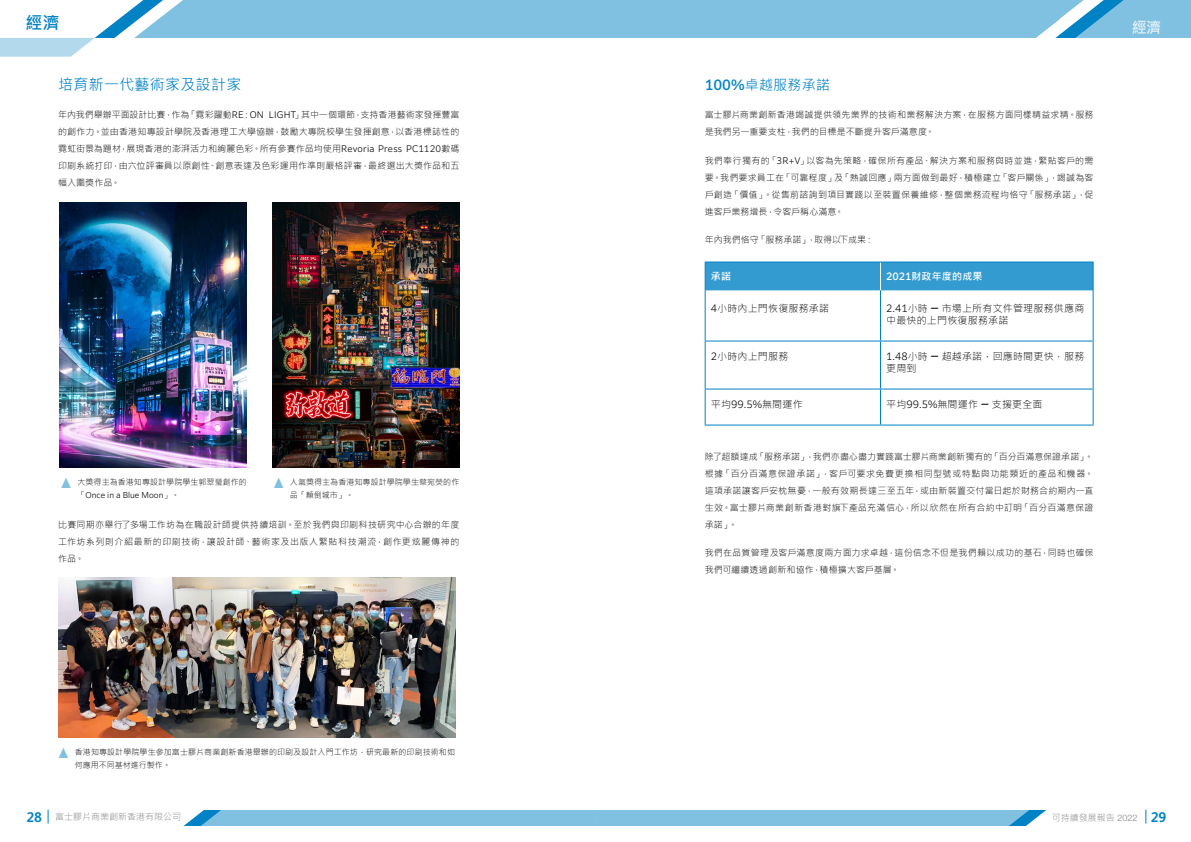
<style>
.page{position:relative;width:1191px;height:842px;background:#fff}
.page>*{position:absolute;margin:0;border:0;box-sizing:border-box;transform-origin:0 0}
.t1{font:700 17px "Microsoft Jheng Hei";color:#0082c4}
.t2{font:15px "Microsoft Jheng Hei";letter-spacing:.02em;color:#0082c4}
.t3{font:700 15px "Arial";color:#80c0e1;scale:.9 1}
.t4{font:700 15px "Microsoft Jheng Hei";color:#fff}
.t5{font:14px "Microsoft Jheng Hei";letter-spacing:.02em;color:#0082c4}
.t6{font:300 10px/12px "Microsoft Jheng Hei";letter-spacing:.02em;color:#000}
.t7{font:700 10px "Microsoft Jheng Hei";letter-spacing:.02em;color:#fff}
.t8{font:300 9px/17px "Microsoft Jheng Hei";letter-spacing:.02em;color:#000;text-align:justify}
.t9{font:300 9px "Microsoft Jheng Hei";color:#808285}
.t10{font:300 9px "Microsoft Jheng Hei";color:#000}
.t11{font:300 8px/13px "Microsoft Jheng Hei";letter-spacing:.01em;color:#000}
.t12{font:300 8px "Clarimo UDPE";color:#000}
.s1{font-family:"Clarimo UDPE"}
.s2{font-family:"Microsoft Jheng Hei"}
.s3{font-family:"Clarimo UDPE";font-weight:500}
.s4{font-family:"Xerox Sans";font-weight:700;font-size:14px;color:#0082c4}
.s5{font-family:"Helvetica Neue"}
</style>
<div class="page">
<div style="left:183px;top:810px;width:863px;height:16px;background:#80c0e1"></div>
<svg style="left:0;top:0;width:1191px;height:57px"></svg>
<svg style="left:48px;top:810px;width:1px;height:13px"></svg>
<svg style="left:1145px;top:810px;width:1px;height:13px"></svg>
<img style="left:58px;top:577px;width:397px;height:160px">
<img style="left:60px;top:203px;width:187px;height:264px">
<img style="left:272px;top:203px;width:187px;height:264px">
<hr style="left:704px;top:261px;width:176px;height:1px;background:#0082c4">
<hr style="left:880px;top:261px;width:213px;height:1px;background:#0082c4">
<div style="left:704px;top:262px;width:389px;height:28px;background:#339bd0"></div>
<hr style="left:704px;top:290px;width:1px;height:51px;background:#0082c4">
<hr style="left:880px;top:290px;width:1px;height:51px;background:#0082c4">
<hr style="left:1092px;top:290px;width:1px;height:51px;background:#0082c4">
<hr style="left:704px;top:341px;width:176px;height:1px;background:#0082c4">
<hr style="left:704px;top:342px;width:1px;height:47px;background:#0082c4">
<hr style="left:880px;top:341px;width:213px;height:1px;background:#0082c4">
<hr style="left:880px;top:342px;width:1px;height:47px;background:#0082c4">
<hr style="left:1092px;top:342px;width:1px;height:47px;background:#0082c4">
<hr style="left:704px;top:389px;width:176px;height:1px;background:#0082c4">
<hr style="left:704px;top:390px;width:1px;height:35px;background:#0082c4">
<hr style="left:880px;top:389px;width:213px;height:1px;background:#0082c4">
<hr style="left:880px;top:390px;width:1px;height:35px;background:#0082c4">
<hr style="left:1092px;top:390px;width:1px;height:35px;background:#0082c4">
<hr style="left:704px;top:425px;width:176px;height:1px;background:#0082c4">
<hr style="left:880px;top:425px;width:213px;height:1px;background:#0082c4">
<h1 class="t1" style="left:26px;top:12px;width:35px">經濟</h1>
<h2 class="t4" style="left:1131px;top:18px;width:31px">經濟</h2>
<h2 class="t2" style="left:58px;top:75px;width:185px">培育新一代藝術家及設計家</h2>
<p class="t8" style="left:58px;top:106px;width:403px">年內我們舉辦平面設計比賽，作為「霓彩躍動<span class="s1">RE</span>：<span class="s1">ON LIGHT</span>」其中一個環節，支持香港藝術家發揮豐富的創作力。並由香港知專設計學院及香港理工大學協辦，鼓勵大專院校學生發揮創意，以香港標誌性的霓虹街景為題材，展現香港的澎湃活力和絢麗色彩。所有參賽作品均使用<span class="s1">Revoria Press PC1120</span>數碼印刷系統打印，由六位評審員以原創性、創意表達及色彩運用作準則嚴格評審，最終選出大獎作品和五幅入圍獎作品。</p>
<h2 class="t3" style="left:60px;top:473px;width:16px">▲</h2>
<p class="t11" style="left:290px;top:476px;width:171px">人氣獎得主為香港知專設計學院學生蔡宛熒的作品「顛倒城市」。</p>
<h2 class="t3" style="left:272px;top:473px;width:16px">▲</h2>
<p class="t11" style="left:77px;top:476px;width:171px">大獎得主為香港知專設計學院學生郭翠瑩創作的</p>
<p class="t12" style="left:77px;top:489px;width:103px"><span class="s2">「</span>Once in a Blue Moon<span class="s2">」。</span></p>
<p class="t8" style="left:58px;top:516px;width:403px">比賽同期亦舉行了多場工作坊為在職設計師提供持續培訓。至於我們與印刷科技研究中心合辦的年度工作坊系列則介紹最新的印刷技術，讓設計師、藝術家及出版人緊貼科技潮流，創作更炫麗傳神的作品。</p>
<h2 class="t3" style="left:57px;top:742px;width:16px">▲</h2>
<p class="t11" style="left:75px;top:746px;width:382px">香港知專設計學院學生參加富士膠片商業創新香港舉辦的印刷及設計入門工作坊，研究最新的印刷技術和如何應用不同基材進行製作。</p>
<h3 class="t5" style="left:704px;top:76px;width:127px"><span class="s3">100%</span>卓越服務承諾</h3>
<p class="t8" style="left:704px;top:106px;width:390px">富士膠片商業創新香港竭誠提供領先業界的技術和業務解決方案，在服務方面同樣精益求精。服務是我們另一重要支柱，我們的目標是不斷提升客戶滿意度。</p>
<p class="t8" style="left:704px;top:152px;width:390px">我們奉行獨有的「<span class="s1">3R+V</span>」以客為先策略，確保所有產品、解決方案和服務與時並進，緊貼客戶的需要。我們要求員工在「可靠程度」及「熱誠回應」兩方面做到最好，積極建立「客戶關係」，竭誠為客戶創造「價值」。從售前諮詢到項目實踐以至裝置保養維修，整個業務流程均恪守「服務承諾」，促進客戶業務增長，令客戶稱心滿意。</p>
<p class="t10" style="left:704px;top:234px;width:171px">年內我們恪守「服務承諾」，取得以下成果：</p>
<p class="t7" style="left:711px;top:270px;width:22px">承諾</p>
<p class="t7" style="left:886px;top:270px;width:98px"><span class="s3">2021</span>財政年度的成果</p>
<p class="t6" style="left:711px;top:302px;width:120px"><span class="s1">4</span>小時內上門恢復服務承諾</p>
<p class="t6" style="left:886px;top:302px;width:200px"><span class="s1">2.41</span>小時 ─ 市場上所有文件管理服務供應商中最快的上門恢復服務承諾</p>
<p class="t6" style="left:711px;top:350px;width:79px"><span class="s1">2</span>小時內上門服務</p>
<p class="t6" style="left:886px;top:350px;width:200px"><span class="s1">1.48</span>小時 ─ 超越承諾，回應時間更快，服務更周到</p>
<p class="t6" style="left:711px;top:398px;width:93px">平均<span class="s1">99.5%</span>無間運作</p>
<p class="t6" style="left:886px;top:398px;width:158px">平均<span class="s1">99.5%</span>無間運作 ─ 支援更全面</p>
<p class="t8" style="left:704px;top:448px;width:390px">除了超額達成「服務承諾」，我們亦盡心盡力實踐富士膠片商業創新獨有的「百分百滿意保證承諾」。根據「百分百滿意保證承諾」，客戶可要求免費更換相同型號或特點與功能類近的產品和機器。這項承諾讓客戶安枕無憂，一般有效期長達三至五年，或由新裝置交付當日起於財務合約期內一直生效。富士膠片商業創新香港對旗下產品充滿信心，所以欣然在所有合約中訂明「百分百滿意保證承諾」。</p>
<p class="t8" style="left:704px;top:545px;width:390px">我們在品質管理及客戶滿意度兩方面力求卓越，這份信念不但是我們賴以成功的基石，同時也確保我們可繼續透過創新和協作，積極擴大客戶基層。</p>
<p class="t9" style="left:26px;top:811px;width:156px"><span class="s4">28</span> 富士膠片商業創新香港有限公司</p>
<p class="t9" style="left:1051px;top:812px;width:116px">可持續發展報告 <span class="s5">2022</span> <span class="s4">29</span></p>
</div>
